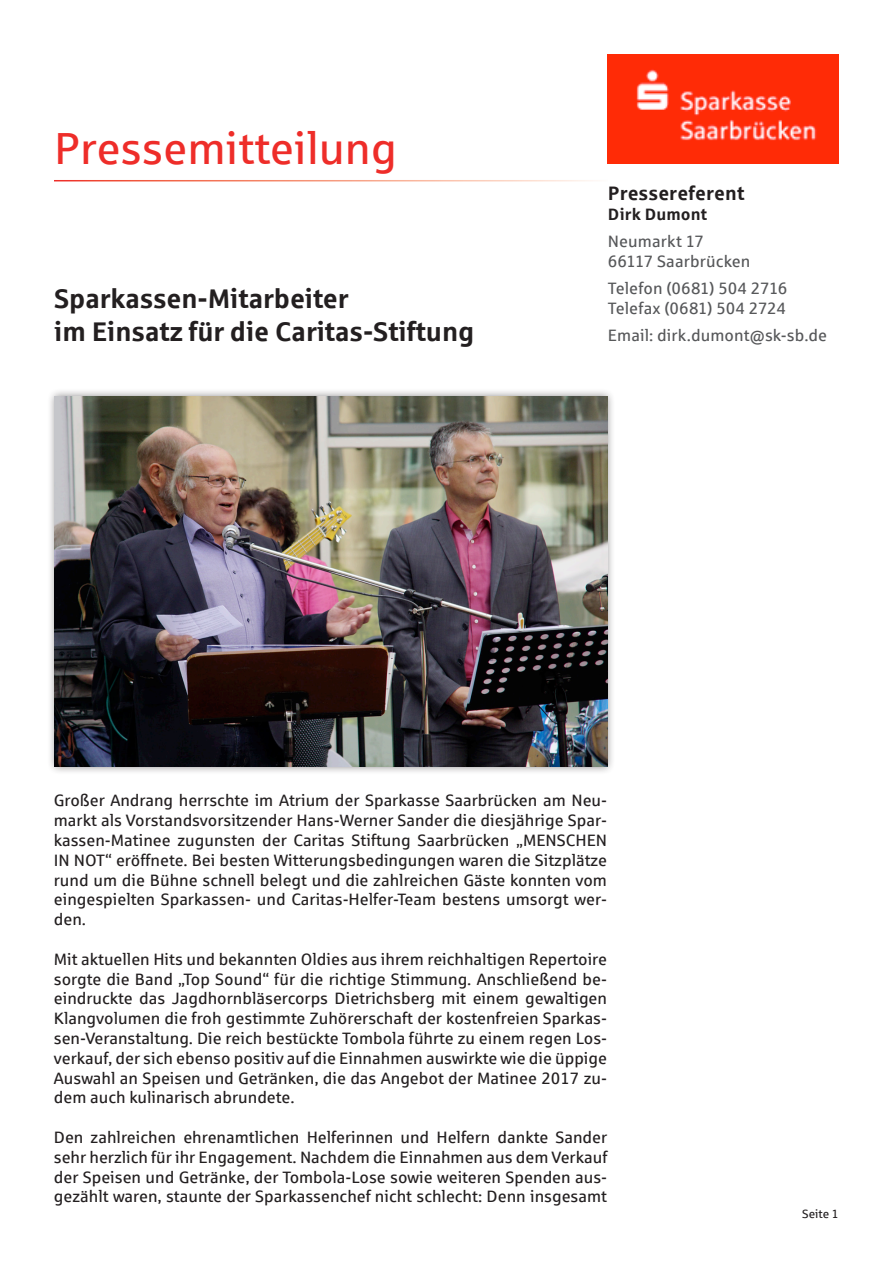
<style>
.page{position:relative;width:893px;height:1263px;background:#fff}
.page>*{position:absolute;margin:0;border:0;box-sizing:border-box;transform-origin:0 0}
.t1{font:45px "Sparkasse Rg";color:#ee2d29}
.t2{font:700 27px/32.4px "Sparkasse Rg";letter-spacing:-.005em;color:#231f20}
.t3{font:700 19.5px "Sparkasse Rg";letter-spacing:.005em;color:#231f20}
.t4{font:16.5px/19.8px "Sparkasse Rg";color:#231f20;text-align:justify}
.t5{font:16.5px/19.8px "Sparkasse Rg";letter-spacing:.005em;color:#57585a}
.t6{font:700 16.5px "Sparkasse Rg";letter-spacing:.005em;color:#231f20}
.t7{font:12px "Sparkasse Rg";color:#231f20}
</style>
<div class="page">
<img style="left:608px;top:54px;width:231px;height:110px">
<div style="left:47px;top:388px;width:568px;height:387px;background:#231f20;opacity:.5"></div>
<img style="left:55px;top:396px;width:552px;height:370px">
<h1 class="t1" style="left:54px;top:120px;width:345px">Pressemitteilung</h1>
<h2 class="t2" style="left:54px;top:282px;width:422px">Sparkassen-Mitarbeiter<br>im Einsatz für die Caritas-Stiftung</h2>
<p class="t3" style="left:608px;top:181px;width:138px">Pressereferent</p>
<p class="t6" style="left:608px;top:204px;width:101px">Dirk Dumont</p>
<p class="t5" style="left:608px;top:231px;width:144px">Neumarkt 17<br>66117 Saarbrücken</p>
<p class="t5" style="left:608px;top:278px;width:181px">Telefon (0681) 504 2716<br>Telefax (0681) 504 2724</p>
<p class="t5" style="left:608px;top:325px;width:221px">Email: dirk.dumont@sk-sb.de</p>
<p class="t4" style="left:54px;top:790px;width:555px">Großer Andrang herrschte im Atrium der Sparkasse Saarbrücken am Neu&shy;markt als Vorstandsvorsitzender Hans-Werner Sander die diesjährige Spar&shy;kassen-Matinee zugunsten der Caritas Stiftung Saarbrücken „MENSCHEN IN NOT“ eröffnete. Bei besten Witterungsbedingungen waren die Sitzplätze rund um die Bühne schnell belegt und die zahlreichen Gäste konnten vom eingespielten Sparkassen- und Caritas-Helfer-Team bestens umsorgt wer&shy;den.</p>
<p class="t4" style="left:54px;top:949px;width:555px">Mit aktuellen Hits und bekannten Oldies aus ihrem reichhaltigen Repertoire sorgte die Band „Top Sound“ für die richtige Stimmung. Anschließend be&shy;eindruckte das Jagdhornbläsercorps Dietrichsberg mit einem gewaltigen Klangvolumen die froh gestimmte Zuhörerschaft der kostenfreien Sparkas&shy;sen-Veranstaltung. Die reich bestückte Tombola führte zu einem regen Los&shy;verkauf, der sich ebenso positiv auf die Einnahmen auswirkte wie die üppige Auswahl an Speisen und Getränken, die das Angebot der Matinee 2017 zu&shy;dem auch kulinarisch abrundete.</p>
<p class="t4" style="left:54px;top:1127px;width:555px">Den zahlreichen ehrenamtlichen Helferinnen und Helfern dankte Sander sehr herzlich für ihr Engagement. Nachdem die Einnahmen aus dem Verkauf der Speisen und Getränke, der Tombola-Lose sowie weiteren Spenden aus&shy;gezählt waren, staunte der Sparkassenchef nicht schlecht: Denn insgesamt</p>
<p class="t7" style="left:802px;top:1206px;width:38px">Seite 1</p>
</div>
